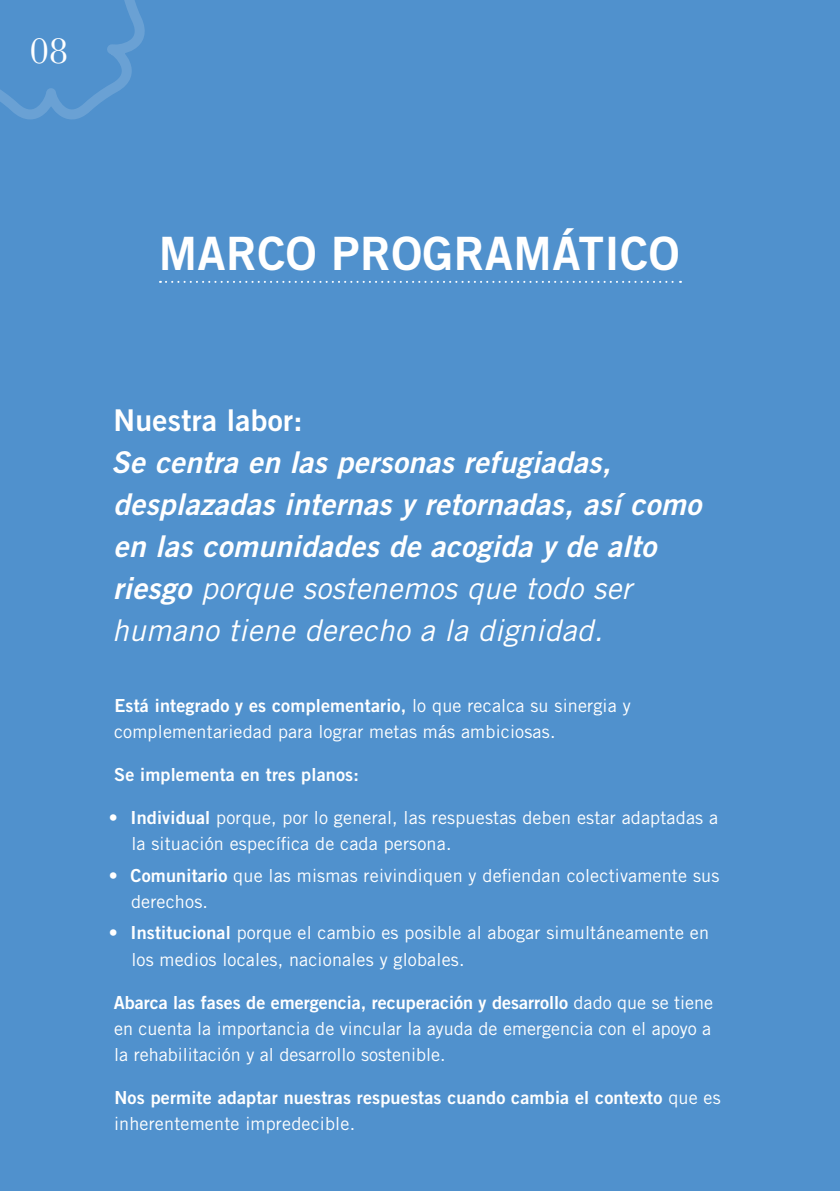
<style>
.page{position:relative;width:840px;height:1191px;background:#fff}
.page>*{position:absolute;margin:0;border:0;box-sizing:border-box;transform-origin:0 0}
.t1{font:46px "Trade Gothic LT Std Bd 2";letter-spacing:.01em;color:#fff}
.t2{font:38px "Baskerville";color:#fff}
.t3{font:30px/42px "Trade Gothic LT Std Bd 2 Obl";letter-spacing:.01em;color:#fff}
.t4{font:italic 30px/42px "Trade Gothic LT Std";letter-spacing:.01em;color:#fff}
.t5{font:30px "Trade Gothic LT Std Bd 2";letter-spacing:.01em;color:#fff}
.t6{font:18px/26px "Trade Gothic LT Std";letter-spacing:.01em;color:#fff}
.t7{font:18px "Trade Gothic LT Std Bd 2";letter-spacing:.01em;color:#fff}
.s1{font-family:"Trade Gothic LT Std Bd 2 Obl";font-style:normal}
.s2{font-family:"Trade Gothic LT Std"}
.s3{font-family:"Trade Gothic LT Std Bd 2"}
</style>
<div class="page">
<div style="left:0;top:0;width:839px;height:1191px;background:#5091cd"></div>
<svg style="left:0;top:0;width:145px;height:120px"></svg>
<svg style="left:160px;top:281px;width:520px;height:2px"></svg>
<h2 class="t2" style="left:30px;top:26px;width:40px">08</h2>
<h1 class="t1" style="left:159px;top:224px;width:522px">MARCO PROGRAMÁTICO</h1>
<h3 class="t5" style="left:113px;top:401px;width:190px">Nuestra labor:</h3>
<h3 class="t3" style="left:111px;top:441px;width:591px">Se centra en las personas refugiadas, desplazadas internas y retornadas, así como en las comunidades de acogida y de alto</h3>
<h3 class="t4" style="left:112px;top:567px;width:521px"><span class="s1">riesgo</span> porque sostenemos que todo ser humano tiene derecho a la dignidad.</h3>
<p class="t7" style="left:114px;top:694px;width:517px">Está integrado y es complementario, <span class="s2">lo que recalca su sinergia y</span></p>
<p class="t6" style="left:114px;top:718px;width:442px">complementariedad para lograr metas más ambiciosas.</p>
<p class="t7" style="left:114px;top:763px;width:246px">Se implementa en tres planos:</p>
<p class="t6" style="left:131px;top:804px;width:588px;text-indent:-23px"><span class="s3">• Individual</span> porque, por lo general, las respuestas deben estar adaptadas a la situación específica de cada persona.</p>
<p class="t6" style="left:131px;top:862px;width:589px;text-indent:-22px"><span class="s3">• Comunitario</span> que las mismas reivindiquen y defiendan colectivamente sus derechos.</p>
<p class="t6" style="left:131px;top:920px;width:579px;text-indent:-23px"><span class="s3">• Institucional</span> porque el cambio es posible al abogar simultáneamente en los medios locales, nacionales y globales.</p>
<p class="t7" style="left:114px;top:991px;width:600px">Abarca las fases de emergencia, recuperación y desarrollo <span class="s2">dado que se tiene</span></p>
<p class="t6" style="left:114px;top:1015px;width:598px">en cuenta la importancia de vincular la ayuda de emergencia con el apoyo a la rehabilitación y al desarrollo sostenible.</p>
<p class="t7" style="left:114px;top:1086px;width:607px">Nos permite adaptar nuestras respuestas cuando cambia el contexto <span class="s2">que es</span></p>
<p class="t6" style="left:114px;top:1109px;width:242px">inherentemente impredecible.</p>
</div>
